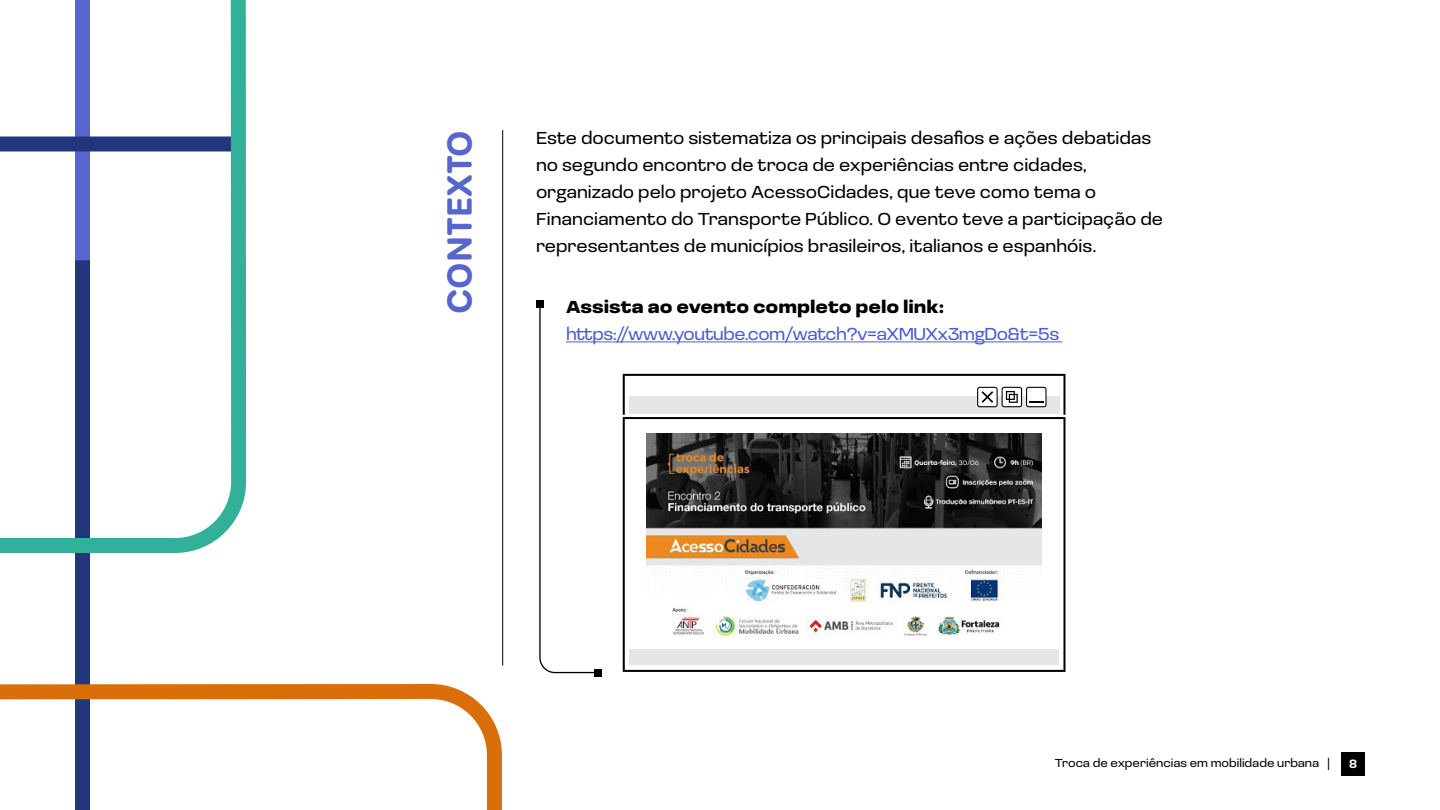
<style>
.page{position:relative;width:1440px;height:810px;background:#fff}
.page>*{position:absolute;margin:0;border:0;box-sizing:border-box;transform-origin:0 0}
.t1{font:600 33.75px "Urbane Rounded";color:#5766cc}
.t2{font:18px/27px "Loos Wide";color:#000}
.t3{font:18px "Loos Wide";letter-spacing:-.03em;color:#4f5cd6}
.t4{font:900 18px "Loos Wide";color:#000}
.t5{font:12px "Loos Wide";color:#000}
.t6{font:600 11.7px "Urbane Rounded";color:#fff}
</style>
<div class="page">
<div style="left:1341px;top:752px;width:24px;height:24px;background:#000"></div>
<hr style="left:566px;top:341px;width:496px;height:1px;background:#4f5cd6">
<hr style="left:502px;top:130px;width:1px;height:536px;background:#000">
<svg style="left:254px;top:684px;width:248px;height:126px"></svg>
<svg style="left:0;top:0;width:254px;height:810px"></svg>
<svg style="left:622px;top:427px;width:444px;height:245px"></svg>
<div style="left:629px;top:649px;width:430px;height:16px;background:#e6e6e8"></div>
<svg style="left:622px;top:373px;width:444px;height:54px"></svg>
<img style="left:647px;top:433px;width:395px;height:204px">
<svg style="left:539px;top:308px;width:60px;height:366px"></svg>
<div style="left:536px;top:300px;width:8px;height:8px;background:#000"></div>
<div style="left:594px;top:669px;width:8px;height:8px;background:#000"></div>
<h1 class="t1" style="left:437px;top:314px;width:186px;rotate:-90deg">CONTEXTO</h1>
<p class="t2" style="left:536px;top:123px;width:629px">Este documento sistematiza os principais desafios e ações debatidas no segundo encontro de troca de experiências entre cidades, organizado pelo projeto AcessoCidades, que teve como tema o Financiamento do Transporte Público. O evento teve a participação de representantes de municípios brasileiros, italianos e espanhóis.</p>
<p class="t4" style="left:566px;top:294px;width:380px">Assista ao evento completo pelo link:</p>
<p class="t3" style="left:566px;top:321px;width:495px">https://www.youtube.com/watch?v=aXMUXx3mgDo&amp;t=5s</p>
<p class="t5" style="left:1055px;top:755px;width:277px">Troca de experiências em mobilidade urbana |</p>
<p class="t6" style="left:1349px;top:756px;width:10px">8</p>
</div>
